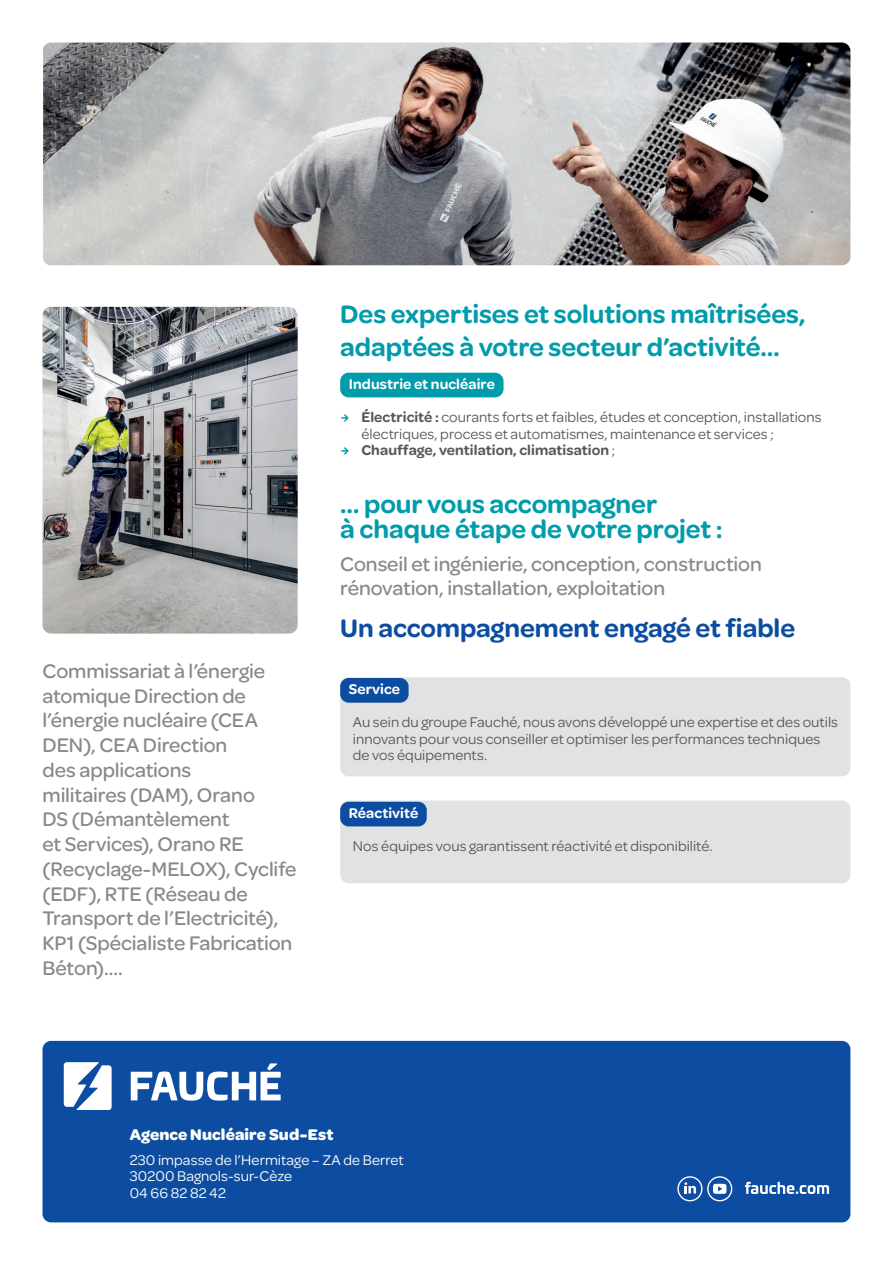
<style>
.page{position:relative;width:893px;height:1263px;background:#fff}
.page>*{position:absolute;margin:0;border:0;box-sizing:border-box;transform-origin:0 0}
.t1{font:600 27px/33px "Omnes";letter-spacing:-.005em;color:#009cac}
.t2{font:600 27px "Omnes";letter-spacing:-.005em;color:#0d4da1}
.t3{font:500 21px/24.8px "Omnes";letter-spacing:-.005em;color:#87898c}
.t4{font:16.5px "Omnes VF";letter-spacing:.005em;color:#fff}
.t5{font:15px/16.5px "Omnes VF";letter-spacing:.005em;color:#57585a}
.t6{font:15px/16.5px "Omnes VF";letter-spacing:.005em;color:#fff}
.t7{font:600 15px "Omnes";letter-spacing:.005em;color:#fff}
.t8{font:600 15px "Omnes";letter-spacing:.005em;color:#57585a}
.s1{font-family:"Clone Rounded PE Eb";font-size:12px;color:#009cac}
.s2{font-family:"Omnes";font-weight:600}
.s3{font-family:"Clone Rounded PE Eb";font-weight:400;font-size:12px;color:#009cac}
.s4{font-family:"Omnes VF";font-weight:400}
</style>
<div class="page">
<div style="left:340px;top:800px;width:510px;height:83px;background:#e1e2e4;border-radius:9px"></div>
<div style="left:340px;top:677px;width:510px;height:99px;background:#e1e2e4;border-radius:9px"></div>
<div style="left:43px;top:1041px;width:807px;height:181px;background:#0d4da1;border-radius:9px"></div>
<svg style="left:64px;top:1062px;width:48px;height:48px"></svg>
<svg style="left:131px;top:1063px;width:150px;height:37px"></svg>
<svg style="left:745px;top:1182px;width:84px;height:12px"></svg>
<svg style="left:677px;top:1176px;width:55px;height:25px"></svg>
<div style="left:340px;top:373px;width:163px;height:24px;background:#009cac;border-radius:9px"></div>
<div style="left:340px;top:678px;width:69px;height:25px;background:#0d4da1;border-radius:9px"></div>
<div style="left:340px;top:802px;width:87px;height:24px;background:#0d4da1;border-radius:9px"></div>
<img style="left:43px;top:43px;width:807px;height:222px">
<img style="left:43px;top:307px;width:255px;height:327px">
<p class="t3" style="left:43px;top:657px;width:256px">Commissariat à l’énergie atomique Direction de l’énergie nucléaire (CEA<br>DEN), CEA Direction<br>des applications<br>militaires (DAM), Orano<br>DS (Démantèlement<br>et Services), Orano RE (Recyclage-MELOX), Cyclife (EDF), RTE (Réseau de<br>Transport de l’Electricité),<br>KP1 (Spécialiste Fabrication<br>Béton)....</p>
<p class="t1" style="left:340px;top:296px;width:467px">Des expertises et solutions maîtrisées, adaptées à votre secteur d’activité…</p>
<p class="t7" style="left:349px;top:374px;width:148px">Industrie et nucléaire</p>
<p class="t5" style="left:361px;top:408px;width:462px;text-indent:-21px"><span class="s1">→</span> <span class="s2">Électricité :</span> courants forts et faibles, études et conception, installations électriques, process et automatismes, maintenance et services ;</p>
<p class="t8" style="left:340px;top:440px;width:276px"><span class="s3">→</span> Chauffage, ventilation, climatisation <span class="s4">;</span></p>
<p class="t1" style="left:340px;top:490px;width:384px;line-height:24.8px">… pour vous accompagner<br>à chaque étape de votre projet :</p>
<p class="t3" style="left:340px;top:550px;width:423px">Conseil et ingénierie, conception, construction rénovation, installation, exploitation</p>
<p class="t2" style="left:340px;top:609px;width:457px">Un accompagnement engagé et fiable</p>
<p class="t7" style="left:349px;top:679px;width:53px">Service</p>
<p class="t5" style="left:353px;top:713px;width:487px">Au sein du groupe Fauché, nous avons développé une expertise et des outils innovants pour vous conseiller et optimiser les performances techniques de vos équipements.</p>
<p class="t7" style="left:349px;top:803px;width:71px">Réactivité</p>
<p class="t5" style="left:353px;top:837px;width:361px">Nos équipes vous garantissent réactivité et disponibilité.</p>
<p class="t4" style="left:130px;top:1123px;width:205px">Agence Nucléaire Sud-Est</p>
<p class="t6" style="left:130px;top:1150px;width:275px">230 impasse de l’Hermitage – ZA de Berret<br>30200 Bagnols-sur-Cèze<br>04 66 82 82 42</p>
</div>
